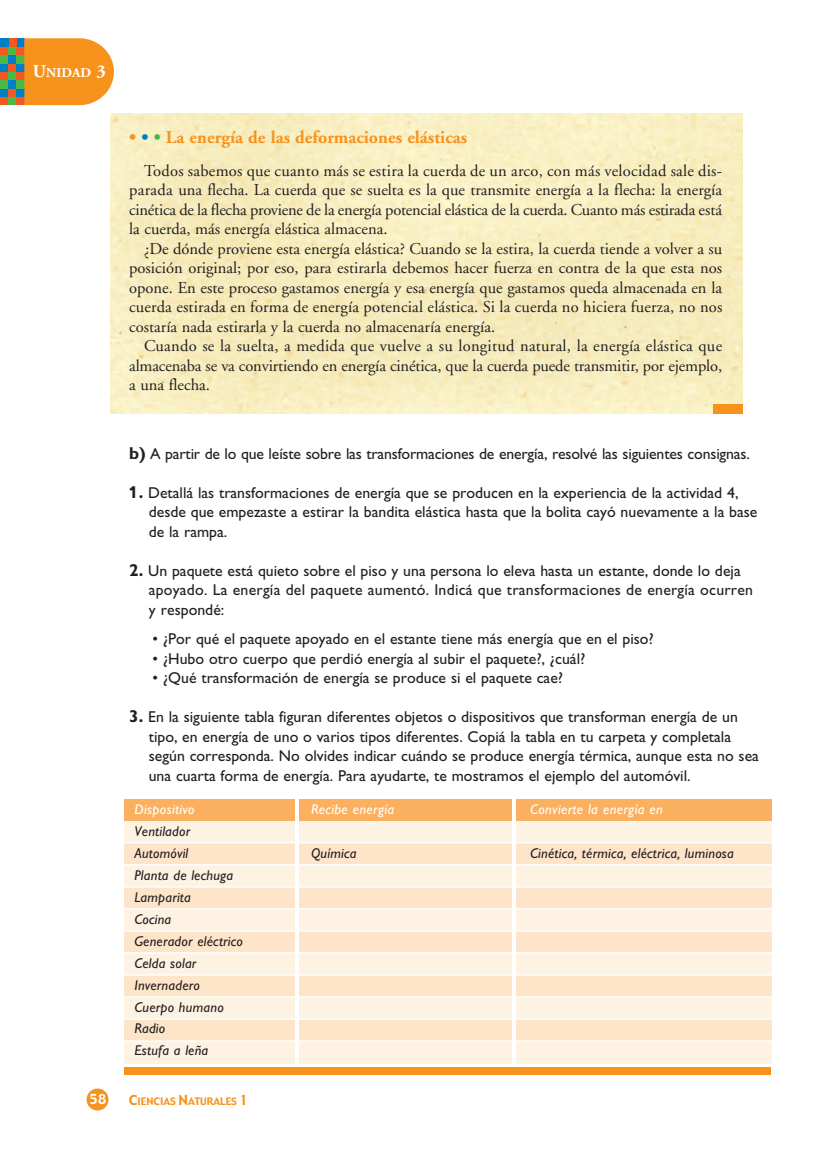
<style>
.page{position:relative;width:830px;height:1149px;background:#fff}
.page>*{position:absolute;margin:0;border:0;box-sizing:border-box;transform-origin:0 0}
.t1{font:700 18px "Adobe Garamond";color:#f7931d}
.t2{font:16.5px/19.5px "Adobe Garamond";color:#231f20;text-align:justify}
.t3{font:15.75px/19.5px "Santi Gill Sans";color:#231f20}
.t4{font:italic 14.25px/21.9px "Santi Gill Sans";letter-spacing:.015em;color:#231f20}
.t5{font:italic 14.25px "Santi Gill Sans";letter-spacing:.025em;color:#fff}
.t6{font:700 13.5px "Adobe Garamond";color:#fff}
.t7{font:13.5px "Gadget";color:#fff}
.t8{font:10.2px "Gadget";color:#f7931d}
.s1{font-size:18px}
.s2{color:#007ec5}
.s3{color:#4cb848}
.s4{font-weight:700;font-size:17.25px}
.s5{font-size:13.5px}
</style>
<div class="page">
<img style="left:110px;top:113px;width:632px;height:300px">
<div style="left:86px;top:1088px;width:22px;height:22px;background:#f7931d;border-radius:50%"></div>
<div style="left:712px;top:404px;width:30px;height:9px;background:#f7931d"></div>
<div style="left:124px;top:798px;width:170px;height:22px;background:#fab05f"></div>
<div style="left:124px;top:820px;width:170px;height:22px;background:#fef2e3"></div>
<div style="left:124px;top:842px;width:170px;height:22px;background:#fee5ca"></div>
<div style="left:124px;top:864px;width:170px;height:22px;background:#fef2e3"></div>
<div style="left:124px;top:886px;width:170px;height:23px;background:#fee5ca"></div>
<div style="left:124px;top:909px;width:170px;height:22px;background:#fef2e3"></div>
<div style="left:124px;top:931px;width:170px;height:22px;background:#fee5ca"></div>
<div style="left:124px;top:953px;width:170px;height:22px;background:#fef2e3"></div>
<div style="left:124px;top:975px;width:170px;height:22px;background:#fee5ca"></div>
<div style="left:124px;top:997px;width:170px;height:22px;background:#fef2e3"></div>
<div style="left:124px;top:1019px;width:170px;height:22px;background:#fee5ca"></div>
<div style="left:124px;top:1041px;width:170px;height:22px;background:#fef2e3"></div>
<div style="left:124px;top:1066px;width:647px;height:8px;background:#f7931d"></div>
<div style="left:299px;top:798px;width:212px;height:22px;background:#fab05f"></div>
<div style="left:299px;top:820px;width:212px;height:22px;background:#fef2e3"></div>
<div style="left:299px;top:842px;width:212px;height:22px;background:#fee5ca"></div>
<div style="left:299px;top:864px;width:212px;height:22px;background:#fef2e3"></div>
<div style="left:299px;top:886px;width:212px;height:23px;background:#fee5ca"></div>
<div style="left:299px;top:909px;width:212px;height:22px;background:#fef2e3"></div>
<div style="left:299px;top:931px;width:212px;height:22px;background:#fee5ca"></div>
<div style="left:299px;top:953px;width:212px;height:22px;background:#fef2e3"></div>
<div style="left:299px;top:975px;width:212px;height:22px;background:#fee5ca"></div>
<div style="left:299px;top:997px;width:212px;height:22px;background:#fef2e3"></div>
<div style="left:299px;top:1019px;width:212px;height:22px;background:#fee5ca"></div>
<div style="left:299px;top:1041px;width:212px;height:22px;background:#fef2e3"></div>
<div style="left:515px;top:798px;width:256px;height:22px;background:#fab05f"></div>
<div style="left:515px;top:820px;width:256px;height:22px;background:#fef2e3"></div>
<div style="left:515px;top:842px;width:256px;height:22px;background:#fee5ca"></div>
<div style="left:515px;top:864px;width:256px;height:22px;background:#fef2e3"></div>
<div style="left:515px;top:886px;width:256px;height:23px;background:#fee5ca"></div>
<div style="left:515px;top:909px;width:256px;height:22px;background:#fef2e3"></div>
<div style="left:515px;top:931px;width:256px;height:22px;background:#fee5ca"></div>
<div style="left:515px;top:953px;width:256px;height:22px;background:#fef2e3"></div>
<div style="left:515px;top:975px;width:256px;height:22px;background:#fee5ca"></div>
<div style="left:515px;top:997px;width:256px;height:22px;background:#fef2e3"></div>
<div style="left:515px;top:1019px;width:256px;height:22px;background:#fee5ca"></div>
<div style="left:515px;top:1041px;width:256px;height:22px;background:#fef2e3"></div>
<div style="left:0;top:97px;width:8px;height:8px;background:#f15921"></div>
<div style="left:8px;top:97px;width:9px;height:8px;background:#4cb848"></div>
<div style="left:17px;top:97px;width:8px;height:8px;background:#f15921"></div>
<div style="left:0;top:88px;width:8px;height:9px;background:#007ec5"></div>
<div style="left:8px;top:88px;width:9px;height:9px;background:#f15921"></div>
<div style="left:17px;top:88px;width:8px;height:9px;background:#007ec5"></div>
<div style="left:0;top:80px;width:8px;height:8px;background:#4cb848"></div>
<div style="left:8px;top:80px;width:9px;height:8px;background:#007ec5"></div>
<div style="left:17px;top:80px;width:8px;height:8px;background:#4cb848"></div>
<div style="left:0;top:72px;width:8px;height:8px;background:#f15921"></div>
<div style="left:8px;top:72px;width:9px;height:8px;background:#4cb848"></div>
<div style="left:17px;top:72px;width:8px;height:8px;background:#f15921"></div>
<div style="left:0;top:63px;width:8px;height:9px;background:#007ec5"></div>
<div style="left:8px;top:63px;width:9px;height:9px;background:#f15921"></div>
<div style="left:17px;top:63px;width:8px;height:9px;background:#007ec5"></div>
<div style="left:0;top:55px;width:8px;height:8px;background:#4cb848"></div>
<div style="left:8px;top:55px;width:9px;height:8px;background:#007ec5"></div>
<div style="left:17px;top:55px;width:8px;height:8px;background:#4cb848"></div>
<div style="left:0;top:47px;width:8px;height:8px;background:#f15921"></div>
<div style="left:8px;top:47px;width:9px;height:8px;background:#4cb848"></div>
<div style="left:17px;top:47px;width:8px;height:8px;background:#f15921"></div>
<div style="left:17px;top:38px;width:8px;height:9px;background:#007ec5"></div>
<div style="left:8px;top:38px;width:9px;height:9px;background:#f15921"></div>
<div style="left:0;top:38px;width:8px;height:9px;background:#007ec5"></div>
<svg style="left:24px;top:38px;width:90px;height:67px;background:#f79c30"></svg>
<hr style="left:117px;top:841px;width:658px;height:2px;background:#fff">
<hr style="left:117px;top:863px;width:658px;height:2px;background:#fff">
<hr style="left:117px;top:885px;width:658px;height:2px;background:#fff">
<hr style="left:117px;top:907px;width:658px;height:2px;background:#fff">
<hr style="left:117px;top:929px;width:658px;height:2px;background:#fff">
<hr style="left:117px;top:951px;width:658px;height:2px;background:#fff">
<hr style="left:117px;top:973px;width:658px;height:2px;background:#fff">
<hr style="left:117px;top:995px;width:658px;height:2px;background:#fff">
<hr style="left:117px;top:1017px;width:658px;height:2px;background:#fff">
<hr style="left:117px;top:1039px;width:658px;height:2px;background:#fff">
<p class="t6" style="left:33px;top:67px;width:74px"><span class="s1">U</span>NIDAD <span class="s1">3</span></p>
<p class="t1" style="left:129px;top:130px;width:339px">• <span class="s2">•</span> <span class="s3">•</span> La energía de las deformaciones elásticas</p>
<p class="t2" style="left:129px;top:162px;width:594px;text-indent:15px">Todos sabemos que cuanto más se estira la cuerda de un arco, con más velocidad sale dis&shy;parada una flecha. La cuerda que se suelta es la que transmite energía a la flecha: la energía cinética de la flecha proviene de la energía potencial elástica de la cuerda. Cuanto más estirada está la cuerda, más energía elástica almacena.</p>
<p class="t2" style="left:129px;top:240px;width:594px;text-indent:15px">¿De dónde proviene esta energía elástica? Cuando se la estira, la cuerda tiende a volver a su posición original; por eso, para estirarla debemos hacer fuerza en contra de la que esta nos opone. En este proceso gastamos energía y esa energía que gastamos queda almacenada en la cuerda estirada en forma de energía potencial elástica. Si la cuerda no hiciera fuerza, no nos costaría nada estirarla y la cuerda no almacenaría energía.</p>
<p class="t2" style="left:129px;top:338px;width:594px;text-indent:15px">Cuando se la suelta, a medida que vuelve a su longitud natural, la energía elástica que almacenaba se va convirtiendo en energía cinética, que la cuerda puede transmitir, por ejemplo, a una flecha.</p>
<p class="t3" style="left:129px;top:445px;width:622px"><span class="s4">b)</span> A partir de lo que leíste sobre las transformaciones de energía, resolvé las siguientes consignas.</p>
<p class="t3" style="left:149px;top:484px;width:610px;text-indent:-20px"><span class="s4">1.</span> Detallá las transformaciones de energía que se producen en la experiencia de la actividad 4, desde que empezaste a estirar la bandita elástica hasta que la bolita cayó nuevamente a la base de la rampa.</p>
<p class="t3" style="left:149px;top:562px;width:605px;text-indent:-20px"><span class="s4">2.</span> Un paquete está quieto sobre el piso y una persona lo eleva hasta un estante, donde lo deja apoyado. La energía del paquete aumentó. Indicá que transformaciones de energía ocurren y respondé:</p>
<p class="t3" style="left:152px;top:630px;width:502px">• ¿Por qué el paquete apoyado en el estante tiene más energía que en el piso?</p>
<p class="t3" style="left:152px;top:649px;width:434px">• ¿Hubo otro cuerpo que perdió energía al subir el paquete?, ¿cuál?</p>
<p class="t3" style="left:152px;top:669px;width:412px">• ¿Qué transformación de energía se produce si el paquete cae?</p>
<p class="t3" style="left:149px;top:708px;width:611px;text-indent:-20px"><span class="s4">3.</span> En la siguiente tabla figuran diferentes objetos o dispositivos que transforman energía de un tipo, en energía de uno o varios tipos diferentes. Copiá la tabla en tu carpeta y completala según corresponda. No olvides indicar cuándo se produce energía térmica, aunque esta no sea una cuarta forma de energía. Para ayudarte, te mostramos el ejemplo del automóvil.</p>
<p class="t5" style="left:134px;top:803px;width:62px">Dispositivo</p>
<p class="t4" style="left:134px;top:821px;width:110px">Ventilador<br>Automóvil<br>Planta de lechuga<br>Lamparita<br>Cocina<br>Generador eléctrico<br>Celda solar<br>Invernadero<br>Cuerpo humano<br>Radio<br>Estufa a leña</p>
<p class="t5" style="left:530px;top:803px;width:134px">Convierte la energía en</p>
<p class="t4" style="left:530px;top:843px;width:205px">Cinética, térmica, eléctrica, luminosa</p>
<p class="t5" style="left:311px;top:803px;width:85px">Recibe energía</p>
<p class="t4" style="left:311px;top:843px;width:47px">Química</p>
<p class="t7" style="left:89px;top:1091px;width:18px">58</p>
<p class="t8" style="left:129px;top:1095px;width:121px"><span class="s5">C</span>IENCIAS <span class="s5">N</span>ATURALES <span class="s5">1</span></p>
</div>
